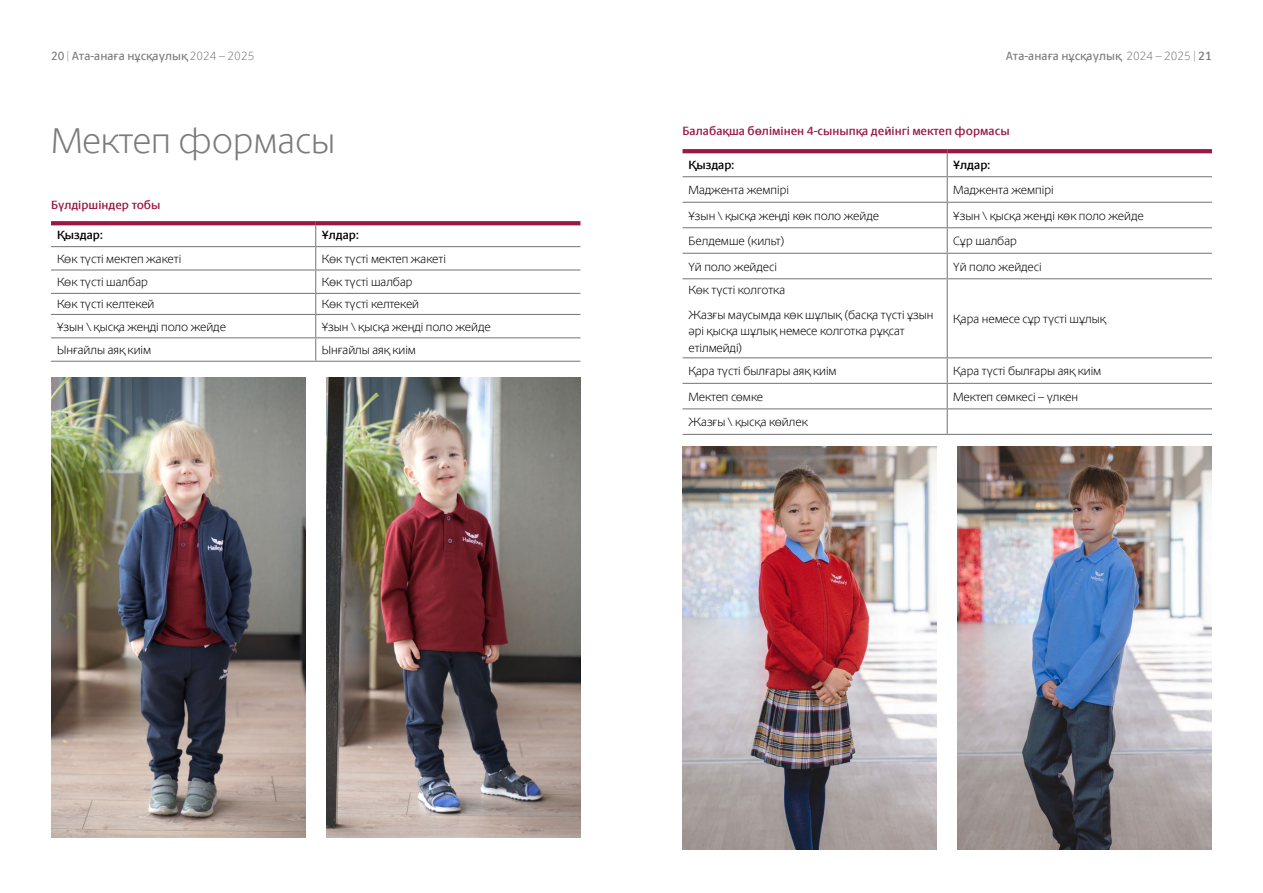
<style>
.page{position:relative;width:1263px;height:893px;background:#fff}
.page>*{position:absolute;margin:0;border:0;box-sizing:border-box;transform-origin:0 0}
.t1{font:300 36px "Berlingske Sans";color:#7c7b7b}
.t2{font:300 12px/25px "Berlingske Sans";color:#000}
.t3{font:12px "Berlingske Sans D Bd";color:#9b1844}
.t4{font:500 12px "Berlingske Sans";color:#7c7b7b}
.t5{font:12px "Berlingske Sans D Bd";color:#000}
.s1{font-weight:300}
.s2{font-family:"Berlingske Sans D Bd";font-weight:400}
</style>
<div class="page">
<hr style="left:51px;top:246px;width:265px;height:1px;background:#7c7b7b">
<hr style="left:316px;top:246px;width:264px;height:1px;background:#7c7b7b">
<hr style="left:51px;top:269px;width:265px;height:2px;background:#7c7b7b">
<hr style="left:316px;top:269px;width:264px;height:2px;background:#7c7b7b">
<hr style="left:51px;top:293px;width:265px;height:1px;background:#7c7b7b">
<hr style="left:316px;top:293px;width:264px;height:1px;background:#7c7b7b">
<hr style="left:51px;top:314px;width:265px;height:1px;background:#7c7b7b">
<hr style="left:316px;top:314px;width:264px;height:1px;background:#7c7b7b">
<hr style="left:51px;top:337px;width:265px;height:1px;background:#7c7b7b">
<hr style="left:316px;top:337px;width:264px;height:1px;background:#7c7b7b">
<svg style="left:315px;top:225px;width:1px;height:136px"></svg>
<hr style="left:51px;top:361px;width:265px;height:1px;background:#7c7b7b">
<hr style="left:316px;top:361px;width:264px;height:1px;background:#7c7b7b">
<svg style="left:51px;top:221px;width:265px;height:4px"></svg>
<svg style="left:316px;top:221px;width:264px;height:4px"></svg>
<img style="left:51px;top:377px;width:254px;height:460px">
<img style="left:326px;top:377px;width:254px;height:460px">
<hr style="left:682px;top:176px;width:265px;height:1px;background:#7c7b7b">
<hr style="left:947px;top:176px;width:265px;height:1px;background:#7c7b7b">
<hr style="left:682px;top:202px;width:265px;height:1px;background:#7c7b7b">
<hr style="left:947px;top:202px;width:265px;height:1px;background:#7c7b7b">
<hr style="left:682px;top:227px;width:265px;height:1px;background:#7c7b7b">
<hr style="left:947px;top:227px;width:265px;height:1px;background:#7c7b7b">
<hr style="left:682px;top:253px;width:265px;height:1px;background:#7c7b7b">
<hr style="left:947px;top:253px;width:265px;height:1px;background:#7c7b7b">
<svg style="left:947px;top:153px;width:1px;height:125px"></svg>
<hr style="left:682px;top:278px;width:265px;height:1px;background:#7c7b7b">
<hr style="left:947px;top:278px;width:265px;height:1px;background:#7c7b7b">
<hr style="left:947px;top:279px;width:1px;height:78px;background:#7c7b7b">
<hr style="left:682px;top:357px;width:265px;height:1px;background:#7c7b7b">
<hr style="left:947px;top:357px;width:265px;height:1px;background:#7c7b7b">
<hr style="left:682px;top:383px;width:265px;height:1px;background:#7c7b7b">
<hr style="left:947px;top:383px;width:265px;height:1px;background:#7c7b7b">
<hr style="left:682px;top:408px;width:265px;height:1px;background:#7c7b7b">
<hr style="left:947px;top:408px;width:265px;height:1px;background:#7c7b7b">
<svg style="left:947px;top:358px;width:1px;height:76px"></svg>
<hr style="left:682px;top:434px;width:265px;height:1px;background:#7c7b7b">
<hr style="left:947px;top:434px;width:265px;height:1px;background:#7c7b7b">
<svg style="left:682px;top:149px;width:265px;height:4px"></svg>
<svg style="left:947px;top:149px;width:265px;height:4px"></svg>
<img style="left:682px;top:446px;width:254px;height:404px">
<img style="left:958px;top:446px;width:254px;height:404px">
<p class="t4" style="left:51px;top:46px;width:205px">20 | Ата-анаға нұсқаулық <span class="s1">2024 – 2025</span></p>
<p class="t4" style="left:1006px;top:46px;width:208px">Ата-анаға нұсқаулық <span class="s1">2024 – 2025</span> <span class="s2">| 21</span></p>
<h1 class="t1" style="left:51px;top:117px;width:286px">Мектеп формасы</h1>
<p class="t3" style="left:682px;top:122px;width:329px">Балабақша бөлімінен 4-сыныпқа дейінгі мектеп формасы</p>
<p class="t5" style="left:688px;top:155px;width:47px">Қыздар:</p>
<p class="t5" style="left:953px;top:155px;width:38px">Ұлдар:</p>
<p class="t2" style="left:688px;top:177px;width:102px">Маджента жемпірі</p>
<p class="t2" style="left:953px;top:177px;width:102px">Маджента жемпірі</p>
<p class="t2" style="left:688px;top:202px;width:192px">Ұзын \ қысқа жеңді көк поло жейде</p>
<p class="t2" style="left:953px;top:202px;width:192px">Ұзын \ қысқа жеңді көк поло жейде</p>
<p class="t2" style="left:688px;top:228px;width:98px">Белдемше (кильт)</p>
<p class="t2" style="left:953px;top:228px;width:65px">Сұр шалбар</p>
<p class="t2" style="left:688px;top:253px;width:90px">Үй поло жейдесі</p>
<p class="t2" style="left:953px;top:253px;width:90px">Үй поло жейдесі</p>
<p class="t2" style="left:688px;top:277px;width:247px">Көк түсті колготка<br>Жазғы маусымда көк шұлық (басқа түсті ұзын</p>
<p class="t2" style="left:688px;top:322px;width:218px;line-height:16.5px">әрі қысқа шұлық немесе колготка рұқсат етілмейді)</p>
<p class="t3" style="left:51px;top:196px;width:111px">Бүлдіршіндер тобы</p>
<p class="t5" style="left:57px;top:226px;width:47px">Қыздар:</p>
<p class="t5" style="left:322px;top:226px;width:38px">Ұлдар:</p>
<p class="t2" style="left:57px;top:246px;width:126px">Көк түсті мектеп жакеті</p>
<p class="t2" style="left:322px;top:246px;width:126px">Көк түсті мектеп жакеті</p>
<p class="t2" style="left:57px;top:269px;width:92px">Көк түсті шалбар</p>
<p class="t2" style="left:322px;top:269px;width:92px">Көк түсті шалбар</p>
<p class="t2" style="left:57px;top:291px;width:99px">Көк түсті келтекей</p>
<p class="t2" style="left:322px;top:291px;width:99px">Көк түсті келтекей</p>
<p class="t2" style="left:57px;top:314px;width:170px">Ұзын \ қысқа жеңді поло жейде</p>
<p class="t2" style="left:322px;top:314px;width:170px">Ұзын \ қысқа жеңді поло жейде</p>
<p class="t2" style="left:57px;top:337px;width:96px">Ынғайлы аяқ киім</p>
<p class="t2" style="left:322px;top:337px;width:96px">Ынғайлы аяқ киім</p>
<p class="t2" style="left:953px;top:306px;width:154px">Қара немесе сұр түсті шұлық</p>
<p class="t2" style="left:688px;top:358px;width:150px">Қара түсті былғары аяқ киім</p>
<p class="t2" style="left:953px;top:358px;width:150px">Қара түсті былғары аяқ киім</p>
<p class="t2" style="left:688px;top:383px;width:76px">Мектеп сөмке</p>
<p class="t2" style="left:953px;top:383px;width:126px">Мектеп сөмкесі – үлкен</p>
<p class="t2" style="left:688px;top:409px;width:121px">Жазғы \ қысқа көйлек</p>
</div>
